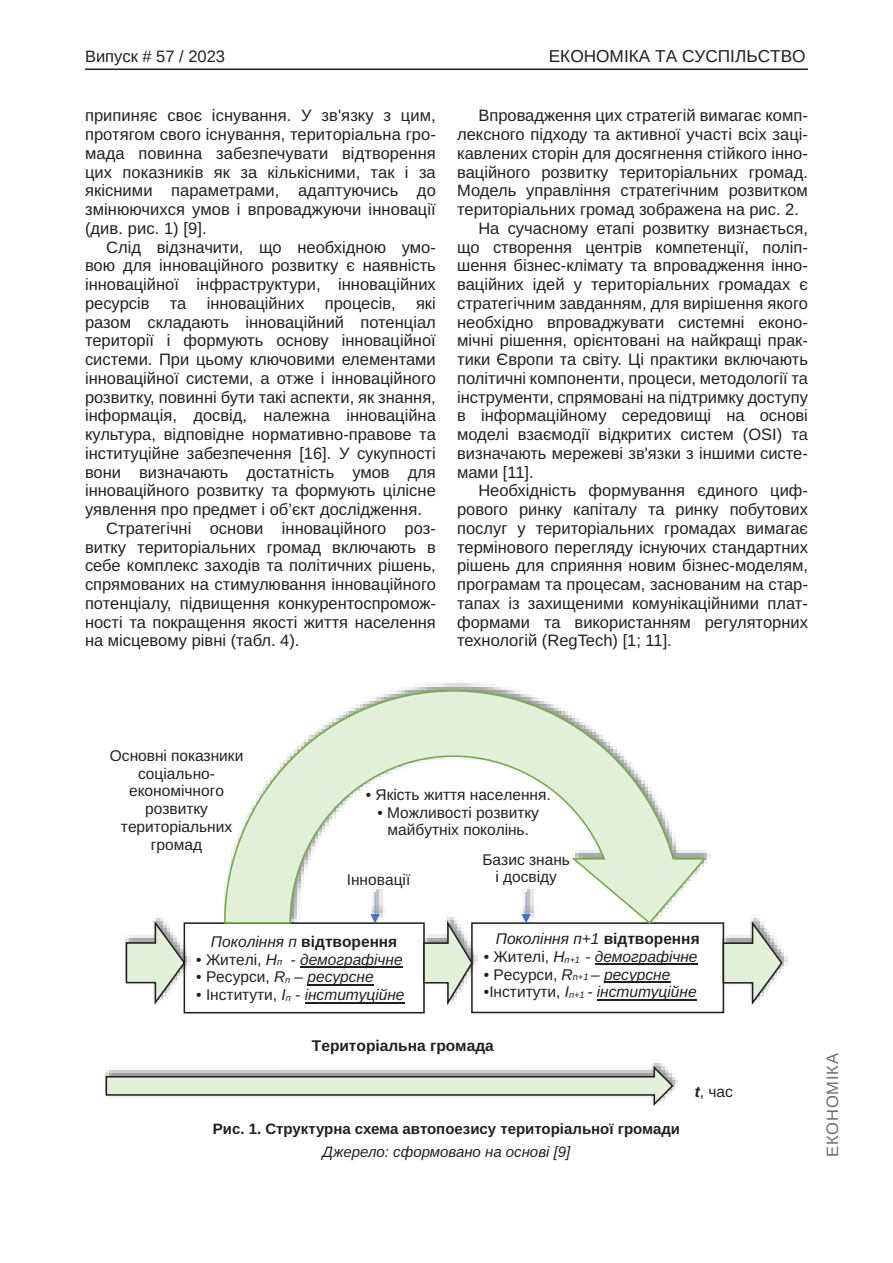
<style>
.page{position:relative;width:893px;height:1263px;background:#fff}
.page>*{position:absolute;margin:0;border:0;box-sizing:border-box;transform-origin:0 0}
.t1{font:17.25px "Arimo";color:#231f20}
.Текст_основной_G{font:16.5px/18.8px "Arimo";color:#231f20;text-align:justify}
.t2{font:16.5px "Arimo";color:#231f20}
.t3{font:16.5px "Arimo";letter-spacing:.05em;color:#6c6d70}
.t4{font:15.6px "Arimo Roman";color:#231f20}
.t5{font:italic 15.45px "Arimo";color:#231f20}
.t6{font:15.45px/17.9px "Arimo Roman";color:#231f20;text-align:center}
.t7{font:700 15.45px "Arimo";color:#231f20}
.Рисунок_N{font:700 15px "Arimo";color:#231f20}
.Джерело{font:italic 15px "Arimo";color:#231f20}
.s1{font-weight:400;font-style:italic}
.s2{font-family:"Arimo Roman";font-style:normal}
.s3{font-size:9.3px}
.s4{font-weight:700;font-style:normal}
.s5{font-family:"Arimo";font-weight:700;font-style:italic}
</style>
<div class="page">
<hr style="left:85px;top:69px;width:723px;height:1px;background:#231f20">
<div style="left:471px;top:922px;width:253px;height:91px;border:2px solid #231f20"></div>
<img style="left:597px;top:963px;width:101px;height:38px">
<hr style="left:595px;top:963px;width:102px;height:2px;background:#231f20">
<hr style="left:604px;top:981px;width:66px;height:1px;background:#231f20">
<hr style="left:597px;top:999px;width:100px;height:1px;background:#231f20">
<div style="left:184px;top:922px;width:241px;height:91px;border:2px solid #231f20"></div>
<img style="left:300px;top:967px;width:105px;height:37px">
<hr style="left:300px;top:966px;width:103px;height:1px;background:#231f20">
<hr style="left:307px;top:984px;width:67px;height:1px;background:#231f20">
<hr style="left:305px;top:1002px;width:99px;height:1px;background:#231f20">
<img style="left:186px;top:922px;width:7px;height:84px">
<svg style="left:125px;top:918px;width:61px;height:89px"></svg>
<svg style="left:422px;top:925px;width:52px;height:83px"></svg>
<img style="left:720px;top:918px;width:68px;height:88px">
<svg style="left:722px;top:919px;width:62px;height:88px"></svg>
<svg style="left:105px;top:1064px;width:570px;height:42px"></svg>
<div style="left:286px;top:1023px;width:234px;height:44px;background:#fff"></div>
<img style="left:221px;top:683px;width:493px;height:242px">
<svg style="left:223px;top:689px;width:485px;height:236px"></svg>
<p class="t2" style="left:85px;top:47px;width:142px">Випуск # 57 / 2023</p>
<p class="t1" style="left:549px;top:47px;width:258px">ЕКОНОМІКА ТА СУСПІЛЬСТВО</p>
<p class="Текст_основной_G" style="left:85px;top:106px;width:352px">припиняє своє існування. У зв'язку з цим, протягом свого існування, територіальна гро&shy;мада повинна забезпечувати відтворення цих показників як за кількісними, так і за якісними параметрами, адаптуючись до змінюючихся умов і впроваджуючи інновації (див. рис. 1) [9].</p>
<p class="Текст_основной_G" style="left:85px;top:238px;width:352px;text-indent:21px">Слід відзначити, що необхідною умо&shy;вою для інноваційного розвитку є наявність інноваційної інфраструктури, інноваційних ресурсів та інноваційних процесів, які разом складають інноваційний потенціал території і формують основу інноваційної системи. При цьому ключовими елементами інноваційної системи, а отже і інноваційного розвитку, повинні бути такі аспекти, як знання, інформація, досвід, належна інноваційна культура, відповідне нормативно-правове та інституційне забезпечення [16]. У сукупності вони визначають достатність умов для інноваційного розвитку та формують цілісне уявлення про предмет і об’єкт дослідження.</p>
<p class="Текст_основной_G" style="left:85px;top:519px;width:352px;text-indent:21px">Стратегічні основи інноваційного роз&shy;витку територіальних громад включають в себе комплекс заходів та політичних рішень, спрямованих на стимулювання інноваційного потенціалу, підвищення конкурентоспромож&shy;ності та покращення якості життя населення на місцевому рівні (табл. 4).</p>
<p class="Текст_основной_G" style="left:457px;top:106px;width:352px;text-indent:21px">Впровадження цих стратегій вимагає комп&shy;лексного підходу та активної участі всіх заці&shy;кавлених сторін для досягнення стійкого інно&shy;ваційного розвитку територіальних громад.<br>Модель управління стратегічним розвитком територіальних громад зображена на рис. 2.</p>
<p class="Текст_основной_G" style="left:457px;top:219px;width:352px;text-indent:21px">На сучасному етапі розвитку визнається, що створення центрів компетенції, поліп&shy;шення бізнес-клімату та впровадження інно&shy;ваційних ідей у територіальних громадах є стратегічним завданням, для вирішення якого необхідно впроваджувати системні еконо&shy;мічні рішення, орієнтовані на найкращі прак&shy;тики Європи та світу. Ці практики включають політичні компоненти, процеси, методології та інструменти, спрямовані на підтримку доступу в інформаційному середовищі на основі моделі взаємодії відкритих систем (OSI) та визначають мережеві зв'язки з іншими систе&shy;мами [11].</p>
<p class="Текст_основной_G" style="left:457px;top:481px;width:352px;text-indent:21px">Необхідність формування єдиного циф&shy;рового ринку капіталу та ринку побутових послуг у територіальних громадах вимагає термінового перегляду існуючих стандартних рішень для сприяння новим бізнес-моделям, програмам та процесам, заснованим на стар&shy;тапах із захищеними комунікаційними плат&shy;формами та використанням регуляторних технологій (RegTech) [1; 11].</p>
<p class="t4" style="left:110px;top:744px;width:135px">Основні показники</p>
<p class="t6" style="left:121px;top:765px;width:113px">соціально&shy;економічного розвитку територіальних громад</p>
<p class="t6" style="left:366px;top:786px;width:187px">• Якість життя населення.</p>
<p class="t6" style="left:377px;top:804px;width:163px">• Можливості розвитку майбутніх поколінь.</p>
<p class="t6" style="left:347px;top:871px;width:65px">Інновації</p>
<p class="t6" style="left:482px;top:851px;width:89px">Базис знань і досвіду</p>
<p class="t7" style="left:211px;top:931px;width:188px"><span class="s1">Покоління п</span> відтворення</p>
<p class="t5" style="left:196px;top:949px;width:208px"><span class="s2">• Жителі,</span> Н<span class="s3">п</span> - демографічне</p>
<p class="t5" style="left:196px;top:966px;width:179px"><span class="s2">• Ресурси,</span> R<span class="s3">n</span> – ресурсне</p>
<p class="t5" style="left:196px;top:984px;width:210px"><span class="s2">• Інститути,</span> І<span class="s3">п</span> - інституційне</p>
<p class="t5" style="left:496px;top:928px;width:205px">Покоління п+1 <span class="s4">відтворення</span></p>
<p class="t5" style="left:484px;top:946px;width:215px"><span class="s2">• Жителі,</span> Н<span class="s3">п+1</span> - демографічне</p>
<p class="t5" style="left:484px;top:963px;width:188px"><span class="s2">• Ресурси,</span> R<span class="s3">n+1</span> – ресурсне</p>
<p class="t5" style="left:484px;top:981px;width:214px"><span class="s2">•Інститути,</span> І<span class="s3">п+1</span> - інституційне</p>
<p class="t7" style="left:312px;top:1035px;width:183px">Територіальна громада</p>
<p class="Рисунок_N" style="left:213px;top:1118px;width:469px">Рис. 1. Структурна схема автопоезису територіальної громади</p>
<p class="Джерело" style="left:323px;top:1141px;width:249px">Джерело: сформовано на основі [9]</p>
<p class="t6" style="left:695px;top:1083px;width:40px"><span class="s5">t</span>, час</p>
<p class="t3" style="left:823px;top:1157px;width:105px;rotate:-90deg">ЕКОНОМІКА</p>
</div>
